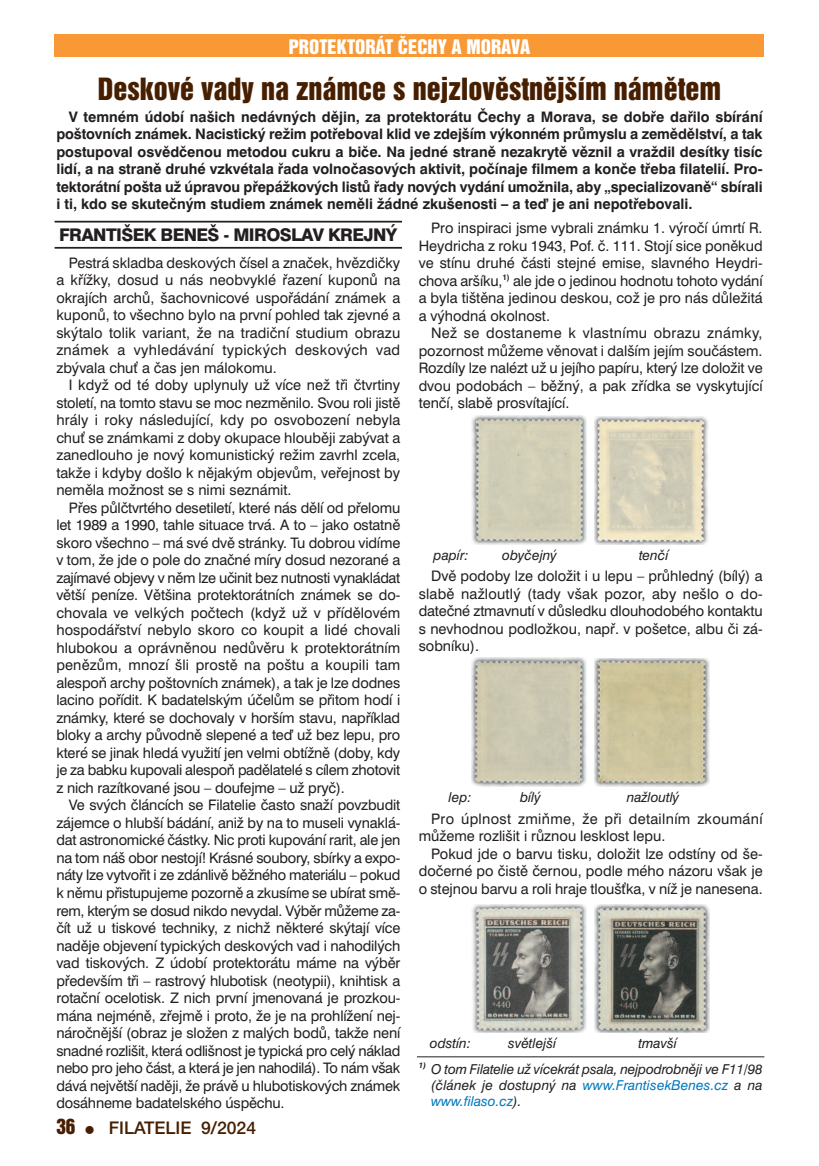
<style>
.page{position:relative;width:819px;height:1166px;background:#fff}
.page>*{position:absolute;margin:0;border:0;box-sizing:border-box;transform-origin:0 0}
.t1{font:28px "Switzerland Inserat";color:#471f00}
.t2{font:18.38px "Switzerland Inserat";color:#fff}
.t3{font:800 17.5px "Swiss 721 BTCE";letter-spacing:-.035em;color:#231f20}
.t4{font:17.5px "Helvetica E A";color:#471f00}
.t5{font:14.53px/17.5px "Swiss 721 BTCE";color:#231f20;text-align:justify}
.t6{font:700 14.53px/17.5px "Swiss 721 BTCE";color:#231f20;text-align:justify}
.t7{font:14.53px/17.5px "Swiss 721 BTCE";letter-spacing:.02em;color:#231f20}
.t8{font:italic 13.65px/16.3px "Swiss 721 BTCE";color:#231f20;text-align:justify}
.s1{font-family:"Helvetica Inserat E";font-size:19.25px}
.s2{font-size:14px}
.s3{color:#0078bd}
</style>
<div class="page">
<div style="left:55px;top:35px;width:709px;height:22px;background:#f89935"></div>
<hr style="left:55px;top:221px;width:347px;height:1px;background:#231f20">
<hr style="left:55px;top:247px;width:347px;height:2px;background:#231f20">
<hr style="left:417px;top:1056px;width:347px;height:1px;background:#231f20">
<img style="left:471px;top:658px;width:115px;height:128px">
<img style="left:594px;top:658px;width:115px;height:128px">
<img style="left:471px;top:904px;width:115px;height:129px">
<img style="left:594px;top:904px;width:115px;height:129px">
<img style="left:471px;top:416px;width:115px;height:128px">
<img style="left:594px;top:416px;width:114px;height:128px">
<p class="t2" style="left:289px;top:37px;width:243px">PROTEKTORÁT ČECHY A MORAVA</p>
<h1 class="t1" style="left:98px;top:74px;width:625px">Deskové vady na známce s nejzlověstnějším námětem</h1>
<p class="t6" style="left:56px;top:109px;width:707px;text-indent:12px">V temném údobí našich nedávných dějin, za protektorátu Čechy a Morava, se dobře dařilo sbírání poštovních známek. Nacistický režim potřeboval klid ve zdejším výkonném průmyslu a zemědělství, a tak postupoval osvědčenou metodou cukru a biče. Na jedné straně nezakrytě věznil a vraždil desítky tisíc lidí, a na straně druhé vzkvétala řada volnočasových aktivit, počínaje filmem a konče třeba filatelií. Pro&shy;tektorátní pošta už úpravou přepážkových listů řady nových vydání umožnila, aby „specializovaně“ sbírali i ti, kdo se skutečným studiem známek neměli žádné zkušenosti – a teď je ani nepotřebovali.</p>
<p class="t3" style="left:59px;top:229px;width:340px">FRANTIŠEK BENEŠ - MIROSLAV KREJNÝ</p>
<p class="t5" style="left:56px;top:255px;width:345px;text-indent:12px">Pestrá skladba deskových čísel a značek, hvězdičky a křížky, dosud u nás neobvyklé řazení kuponů na okrajích archů, šachovnicové uspořádání známek a kuponů, to všechno bylo na první pohled tak zjevné a skýtalo tolik variant, že na tradiční studium obrazu známek a vyhledávání typických deskových vad zbývala chuť a čas jen málokomu.</p>
<p class="t5" style="left:56px;top:378px;width:345px;text-indent:12px">I když od té doby uplynuly už více než tři čtvrtiny století, na tomto stavu se moc nezměnilo. Svou roli jistě hrály i roky následující, kdy po osvobození nebyla chuť se známkami z doby okupace hlouběji zabývat a zanedlouho je nový komunistický režim zavrhl zcela, takže i kdyby došlo k nějakým objevům, veřejnost by neměla možnost se s nimi seznámit.</p>
<p class="t5" style="left:56px;top:500px;width:345px;text-indent:12px">Přes půlčtvrtého desetiletí, které nás dělí od přelomu let 1989 a 1990, tahle situace trvá. A to – jako ostatně skoro všechno – má své dvě stránky. Tu dobrou vidíme v tom, že jde o pole do značné míry dosud nezorané a zajímavé objevy v něm lze učinit bez nutnosti vynakládat větší peníze. Většina protektorátních známek se do&shy;chovala ve velkých počtech (když už v přídělovém hospodářství nebylo skoro co koupit a lidé chovali hlubokou a oprávněnou nedůvěru k protektorátním penězům, mnozí šli prostě na poštu a koupili tam alespoň archy poštovních známek), a tak je lze dodnes lacino pořídit. K badatelským účelům se přitom hodí i známky, které se dochovaly v horším stavu, například bloky a archy původně slepené a teď už bez lepu, pro které se jinak hledá využití jen velmi obtížně (doby, kdy je za babku kupovali alespoň padělatelé s cílem zhotovit z nich razítkované jsou – doufejme – už pryč).</p>
<p class="t5" style="left:56px;top:798px;width:345px;text-indent:12px">Ve svých článcích se Filatelie často snaží povzbudit zájemce o hlubší bádání, aniž by na to museli vynaklá&shy;dat astronomické částky. Nic proti kupování rarit, ale jen na tom náš obor nestojí! Krásné soubory, sbírky a expo&shy;náty lze vytvořit i ze zdánlivě běžného materiálu – pokud k němu přistupujeme pozorně a zkusíme se ubírat smě&shy;rem, kterým se dosud nikdo nevydal. Výběr můžeme za&shy;čít už u tiskové techniky, z nichž některé skýtají více naděje objevení typických deskových vad i nahodilých vad tiskových. Z údobí protektorátu máme na výběr především tři – rastrový hlubotisk (neotypii), knihtisk a rotační ocelotisk. Z nich první jmenovaná je prozkou&shy;mána nejméně, zřejmě i proto, že je na prohlížení nej&shy;náročnější (obraz je složen z malých bodů, takže není snadné rozlišit, která odlišnost je typická pro celý náklad nebo pro jeho část, a která je jen nahodilá). To nám však dává největší naději, že právě u hlubotiskových známek dosáhneme badatelského úspěchu.</p>
<p class="t4" style="left:56px;top:1117px;width:201px"><span class="s1">36</span> <span class="s2">π</span> FILATELIE 9/2024</p>
<p class="t5" style="left:418px;top:221px;width:345px;text-indent:12px">Pro inspiraci jsme vybrali známku 1. výročí úmrtí R.<br>Heydricha z roku 1943, Pof. č. 111. Stojí sice poněkud ve stínu druhé části stejné emise, slavného Heydri&shy;chova aršíku,<sup>1)</sup> ale jde o jedinou hodnotu tohoto vydání a byla tištěna jedinou deskou, což je pro nás důležitá a výhodná okolnost.</p>
<p class="t5" style="left:418px;top:326px;width:345px;text-indent:12px">Než se dostaneme k vlastnímu obrazu známky, pozornost můžeme věnovat i dalším jejím součástem.<br>Rozdíly lze nalézt už u jejího papíru, který lze doložit ve dvou podobách – běžný, a pak zřídka se vyskytující tenčí, slabě prosvítající.</p>
<p class="t8" style="left:433px;top:548px;width:36px">papír:</p>
<p class="t8" style="left:502px;top:548px;width:56px">obyčejný</p>
<p class="t8" style="left:639px;top:548px;width:31px">tenčí</p>
<p class="t5" style="left:418px;top:569px;width:345px;text-indent:12px">Dvě podoby lze doložit i u lepu – průhledný (bílý) a slabě nažloutlý (tady však pozor, aby nešlo o do&shy;datečné ztmavnutí v důsledku dlouhodobého kontaktu s nevhodnou podložkou, např. v pošetce, albu či zá&shy;sobníku).</p>
<p class="t8" style="left:448px;top:791px;width:24px">lep:</p>
<p class="t8" style="left:520px;top:791px;width:22px">bílý</p>
<p class="t8" style="left:626px;top:791px;width:54px">nažloutlý</p>
<p class="t7" style="left:418px;top:811px;width:345px;text-indent:12px">Pro úplnost zmiňme, že při detailním zkoumání můžeme rozlišit i různou lesklost lepu.</p>
<p class="t5" style="left:418px;top:846px;width:345px;text-indent:12px">Pokud jde o barvu tisku, doložit lze odstíny od še&shy;dočerné po čistě černou, podle mého názoru však je o stejnou barvu a roli hraje tloušťka, v níž je nanesena.</p>
<p class="t8" style="left:430px;top:1036px;width:42px">odstín:</p>
<p class="t8" style="left:508px;top:1036px;width:49px">světlejší</p>
<p class="t8" style="left:638px;top:1036px;width:40px">tmavší</p>
<p class="t8" style="left:431px;top:1062px;width:333px;text-indent:-12px"><sup>1)</sup> O tom Filatelie už vícekrát psala, nejpodrobněji ve F11/98 (článek je dostupný na <span class="s3">www.FrantisekBenes.cz</span> a na <span class="s3">www.filaso.cz</span>).</p>
</div>
